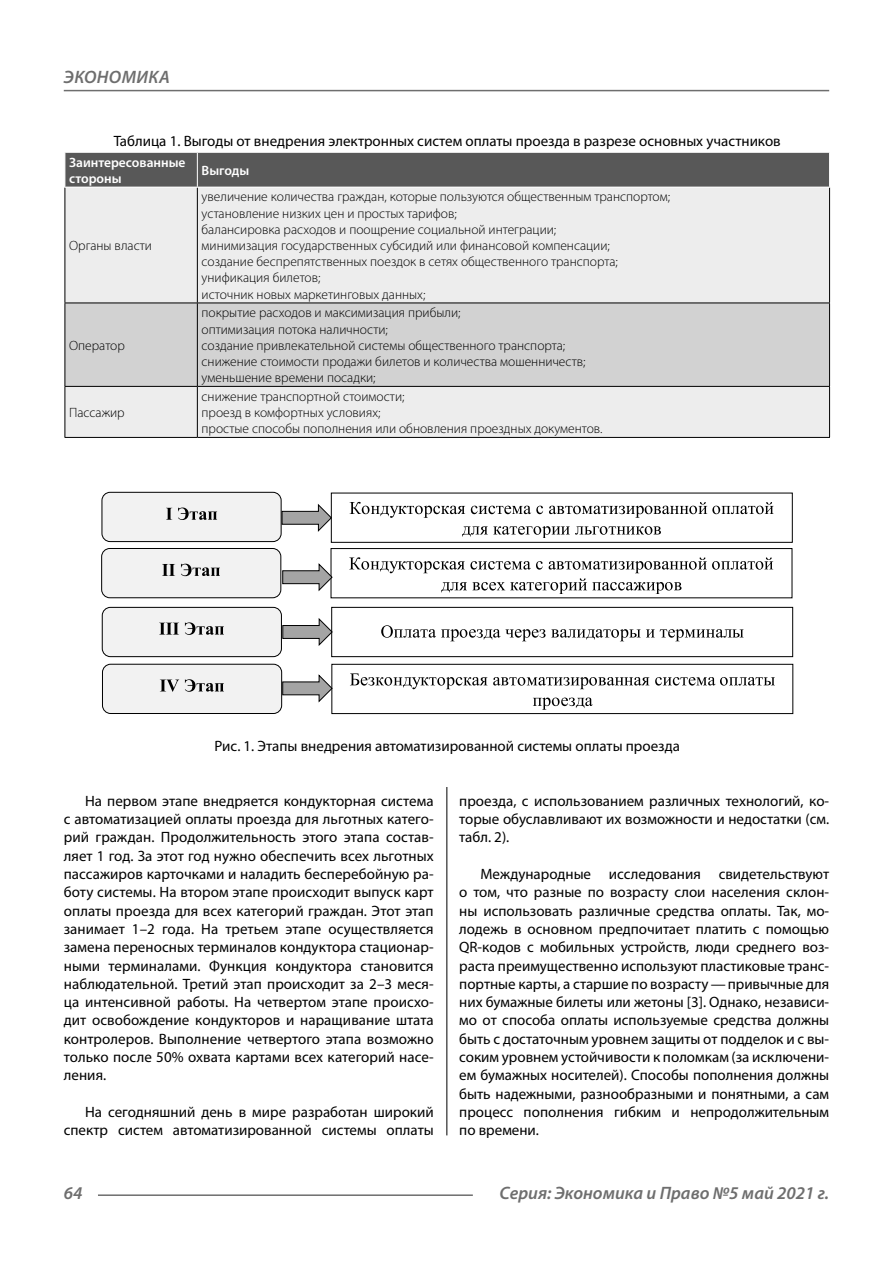
<style>
.page{position:relative;width:893px;height:1263px;background:#fff}
.page>*{position:absolute;margin:0;border:0;box-sizing:border-box;transform-origin:0 0}
.t1{font:italic 600 18px "Myriad Pro";color:#6e6e6e}
.Normal{font:15px/18.3px "Myriad Pro";color:#000;text-align:justify}
.podpis{font:15px "Myriad Pro";color:#000}
.Tab_content{font:300 13.5px "Myriad Pro";color:#000}
.Tab_header{font:600 13.5px/16.2px "Myriad Pro";color:#fff}
</style>
<div class="page">
<hr style="left:446px;top:128px;width:1px;height:1007px;background:#000">
<div style="left:66px;top:153px;width:763px;height:34px;background:#585858"></div>
<div style="left:66px;top:188px;width:763px;height:249px;background:#ededed"></div>
<div style="left:66px;top:304px;width:763px;height:82px;background:#d2d2d2"></div>
<hr style="left:197px;top:153px;width:1px;height:34px;background:#fff">
<hr style="left:65px;top:187px;width:1px;height:116px;background:#000">
<hr style="left:197px;top:187px;width:1px;height:116px;background:#000">
<hr style="left:829px;top:187px;width:1px;height:116px;background:#000">
<hr style="left:65px;top:303px;width:132px;height:1px;background:#000">
<hr style="left:65px;top:303px;width:1px;height:83px;background:#000">
<hr style="left:197px;top:303px;width:633px;height:1px;background:#000">
<hr style="left:197px;top:303px;width:1px;height:83px;background:#000">
<hr style="left:829px;top:303px;width:1px;height:83px;background:#000">
<hr style="left:65px;top:386px;width:132px;height:1px;background:#000">
<hr style="left:65px;top:387px;width:1px;height:50px;background:#000">
<hr style="left:197px;top:386px;width:633px;height:1px;background:#000">
<hr style="left:197px;top:387px;width:1px;height:50px;background:#000">
<hr style="left:829px;top:387px;width:1px;height:50px;background:#000">
<hr style="left:65px;top:437px;width:132px;height:1px;background:#000">
<hr style="left:197px;top:437px;width:633px;height:1px;background:#000">
<hr style="left:197px;top:152px;width:633px;height:1px;background:#fff">
<hr style="left:65px;top:187px;width:132px;height:1px;background:#fff">
<hr style="left:197px;top:187px;width:633px;height:1px;background:#fff">
<div style="left:102px;top:492px;width:179px;height:50px;background:#f2f2f2;border-radius:8px"></div>
<div style="left:102px;top:492px;width:179px;height:50px;border:1px solid #000;border-radius:8px"></div>
<svg style="left:166px;top:508px;width:6px;height:12px"></svg>
<svg style="left:178px;top:507px;width:39px;height:13px"></svg>
<div style="left:331px;top:493px;width:461px;height:49px;background:#fff"></div>
<div style="left:331px;top:493px;width:462px;height:50px;border:1px solid #000"></div>
<svg style="left:350px;top:502px;width:115px;height:16px"></svg>
<svg style="left:471px;top:506px;width:72px;height:8px"></svg>
<svg style="left:549px;top:502px;width:224px;height:16px"></svg>
<svg style="left:462px;top:526px;width:199px;height:12px"></svg>
<div style="left:102px;top:548px;width:179px;height:50px;background:#f2f2f2;border-radius:8px"></div>
<div style="left:101px;top:548px;width:180px;height:50px;border:1px solid #000;border-radius:8px"></div>
<svg style="left:162px;top:564px;width:13px;height:12px"></svg>
<svg style="left:181px;top:564px;width:39px;height:12px"></svg>
<div style="left:331px;top:548px;width:461px;height:50px;background:#fff"></div>
<div style="left:331px;top:548px;width:461px;height:50px;border:1px solid #000"></div>
<svg style="left:349px;top:557px;width:424px;height:36px"></svg>
<div style="left:102px;top:607px;width:179px;height:50px;background:#f2f2f2;border-radius:8px"></div>
<div style="left:102px;top:607px;width:180px;height:50px;border:1px solid #000;border-radius:8px"></div>
<svg style="left:159px;top:623px;width:20px;height:12px"></svg>
<svg style="left:185px;top:622px;width:39px;height:13px"></svg>
<div style="left:332px;top:607px;width:461px;height:50px;background:#fff"></div>
<div style="left:331px;top:607px;width:462px;height:50px;border:1px solid #000"></div>
<svg style="left:381px;top:625px;width:363px;height:16px"></svg>
<div style="left:102px;top:664px;width:180px;height:49px;background:#f2f2f2;border-radius:8px"></div>
<div style="left:102px;top:664px;width:180px;height:50px;border:1px solid #000;border-radius:8px"></div>
<svg style="left:160px;top:679px;width:19px;height:13px"></svg>
<svg style="left:185px;top:679px;width:39px;height:13px"></svg>
<div style="left:332px;top:664px;width:461px;height:49px;background:#fff"></div>
<div style="left:331px;top:664px;width:462px;height:50px;border:1px solid #000"></div>
<svg style="left:350px;top:673px;width:137px;height:16px"></svg>
<svg style="left:493px;top:677px;width:156px;height:12px"></svg>
<svg style="left:655px;top:677px;width:120px;height:9px"></svg>
<svg style="left:533px;top:697px;width:60px;height:12px"></svg>
<svg style="left:282px;top:504px;width:50px;height:28px"></svg>
<svg style="left:282px;top:564px;width:50px;height:27px"></svg>
<svg style="left:282px;top:618px;width:51px;height:28px"></svg>
<svg style="left:282px;top:675px;width:50px;height:27px"></svg>
<hr style="left:98px;top:1194px;width:375px;height:2px;background:#6e6e6e">
<hr style="left:64px;top:90px;width:765px;height:1px;background:#6e6e6e">
<p class="t1" style="left:64px;top:66px;width:24px">Экономика</p>
<p class="podpis" style="left:114px;top:132px;width:669px">Таблица 1. Выгоды от внедрения электронных систем оплаты проезда в разрезе основных участников</p>
<p class="Tab_header" style="left:69px;top:154px;width:118px">Заинтересованные стороны</p>
<p class="Tab_header" style="left:202px;top:162px;width:49px">Выгоды</p>
<p class="Tab_content" style="left:69px;top:237px;width:84px">Органы власти</p>
<p class="Tab_content" style="left:69px;top:337px;width:57px">Оператор</p>
<p class="Tab_content" style="left:69px;top:404px;width:57px">Пассажир</p>
<p class="Tab_content" style="left:202px;top:189px;width:470px">увеличение количества граждан, которые пользуются общественным транспортом;</p>
<p class="Tab_content" style="left:202px;top:205px;width:257px">установление низких цен и простых тарифов;</p>
<p class="Tab_content" style="left:202px;top:221px;width:356px">балансировка расходов и поощрение социальной интеграции;</p>
<p class="Tab_content" style="left:202px;top:237px;width:410px">минимизация государственных субсидий или финансовой компенсации;</p>
<p class="Tab_content" style="left:202px;top:254px;width:418px">создание беспрепятственных поездок в сетях общественного транспорта;</p>
<p class="Tab_content" style="left:202px;top:270px;width:120px">унификация билетов;</p>
<p class="Tab_content" style="left:202px;top:286px;width:225px">источник новых маркетинговых данных;</p>
<p class="Tab_content" style="left:202px;top:305px;width:260px">покрытие расходов и максимизация прибыли;</p>
<p class="Tab_content" style="left:202px;top:321px;width:188px">оптимизация потока наличности;</p>
<p class="Tab_content" style="left:202px;top:337px;width:365px">создание привлекательной системы общественного транспорта;</p>
<p class="Tab_content" style="left:202px;top:353px;width:385px">снижение стоимости продажи билетов и количества мошенничеств;</p>
<p class="Tab_content" style="left:202px;top:369px;width:175px">уменьшение времени посадки;</p>
<p class="Tab_content" style="left:202px;top:388px;width:204px">снижение транспортной стоимости;</p>
<p class="Tab_content" style="left:202px;top:404px;width:180px">проезд в комфортных условиях;</p>
<p class="Tab_content" style="left:202px;top:420px;width:402px">простые способы пополнения или обновления проездных документов.</p>
<p class="podpis" style="left:215px;top:736px;width:467px">Рис. 1. Этапы внедрения автоматизированной системы оплаты проезда</p>
<p class="Normal" style="left:64px;top:791px;width:371px;text-indent:21px">На первом этапе внедряется кондукторная система с автоматизацией оплаты проезда для льготных катего&shy;рий граждан. Продолжительность этого этапа состав&shy;ляет 1 год. За этот год нужно обеспечить всех льготных пассажиров карточками и наладить бесперебойную ра&shy;боту системы. На втором этапе происходит выпуск карт оплаты проезда для всех категорий граждан. Этот этап занимает 1–2 года. На третьем этапе осуществляется замена переносных терминалов кондуктора стационар&shy;ными терминалами. Функция кондуктора становится наблюдательной. Третий этап происходит за 2–3 меся&shy;ца интенсивной работы. На четвертом этапе происхо&shy;дит освобождение кондукторов и наращивание штата контролеров. Выполнение четвертого этапа возможно только после 50% охвата картами всех категорий насе&shy;ления.</p>
<p class="Normal" style="left:64px;top:1103px;width:371px;text-align:right">На сегодняшний день в мире разработан широкий спектр систем автоматизированной системы оплаты</p>
<p class="Normal" style="left:459px;top:791px;width:371px">проезда, с использованием различных технологий, ко&shy;торые обуславливают их возможности и недостатки (см. табл. 2).</p>
<p class="Normal" style="left:459px;top:864px;width:371px;text-indent:21px">Международные исследования свидетельствуют о том, что разные по возрасту слои населения склон&shy;ны использовать различные средства оплаты. Так, мо&shy;лодежь в основном предпочитает платить с помощью QR-кодов с мобильных устройств, люди среднего воз&shy;раста преимущественно используют пластиковые транс&shy;портные карты, а старшие по возрасту—привычные для них бумажные билеты или жетоны [3]. Однако, независи&shy;мо от способа оплаты используемые средства должны быть с достаточным уровнем защиты от подделок и с вы&shy;соким уровнем устойчивости к поломкам (за исключени&shy;ем бумажных носителей). Способы пополнения должны быть надежными, разнообразными и понятными, а сам процесс пополнения гибким и непродолжительным по времени.</p>
<p class="t1" style="left:64px;top:1182px;width:20px">64</p>
<p class="t1" style="left:500px;top:1182px;width:331px">Серия: Экономика и Право №5 май 2021 г.</p>
</div>
